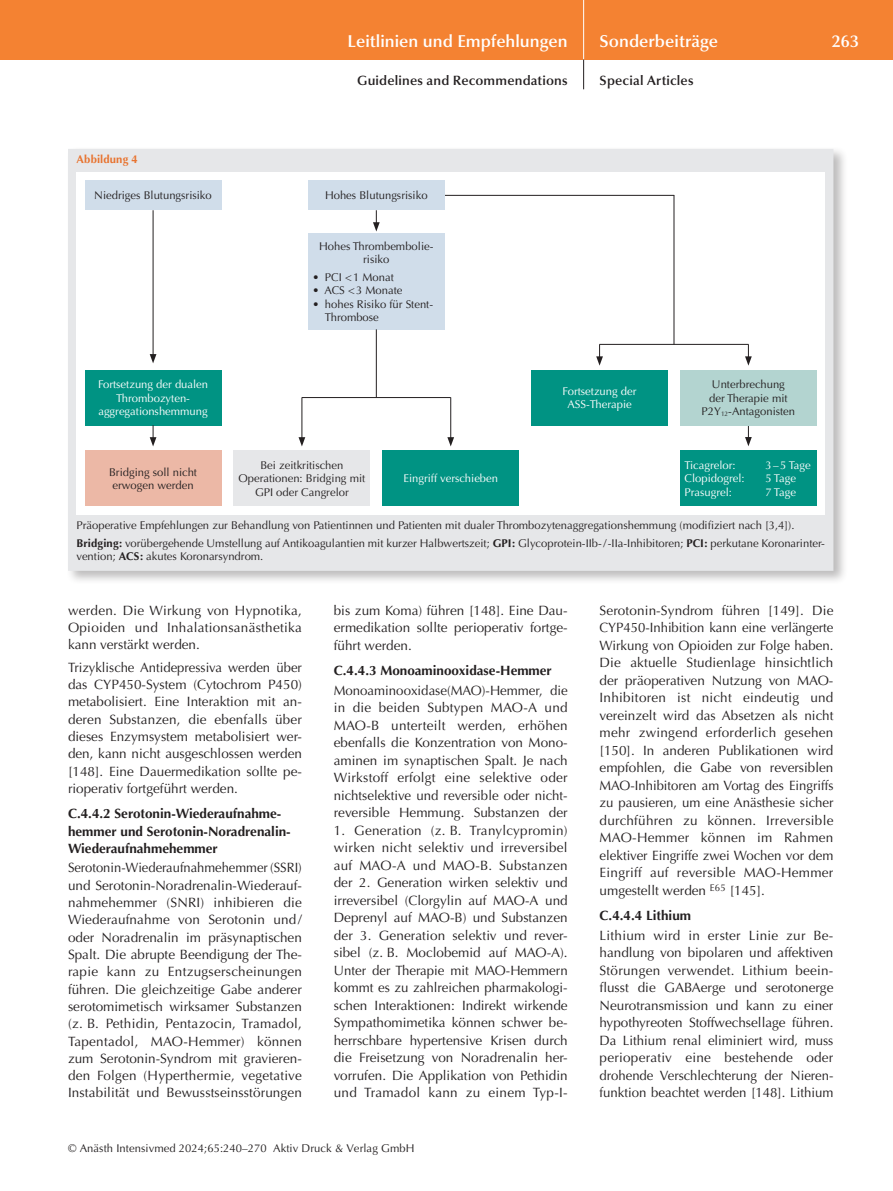
<style>
.page{position:relative;width:893px;height:1191px;background:#fff}
.page>*{position:absolute;margin:0;border:0;box-sizing:border-box;transform-origin:0 0}
.t1{font:600 17.25px "Optima";color:#fff}
.t2{font:13.5px/17.5px "Optima";color:#231f20;text-align:justify}
.t3{font:13.5px/17.2px "Optima";color:#231f20;text-align:justify;scale:.96 1}
.t4{font:700 13.5px/17.2px "Optima";color:#231f20}
.t5{font:600 13.5px "Optima";letter-spacing:.01em;color:#231f20}
.t6{font:11.25px/13.5px "Optima";color:#231f20;text-align:center}
.t7{font:11.25px/13.5px "Optima";color:#fff;text-align:center}
.t8{font:700 11.25px "Optima";letter-spacing:.015em;color:#e8732f}
.s1{font-size:6.6px}
.s2{font-weight:700}
</style>
<div class="page">
<div style="left:0;top:0;width:893px;height:60px;background:#f48232"></div>
<hr style="left:583px;top:0;width:1px;height:60px;background:#fff">
<svg style="left:583px;top:60px;width:1px;height:29px"></svg>
<div style="left:66px;top:146px;width:782px;height:439px;background:#231f20;opacity:.3"></div>
<div style="left:68px;top:149px;width:765px;height:422px;background:#e6e7e9"></div>
<div style="left:77px;top:172px;width:748px;height:342px;background:#fff"></div>
<div style="left:308px;top:233px;width:136px;height:96px;background:#d0ddea"></div>
<div style="left:85px;top:180px;width:136px;height:30px;background:#d0ddea"></div>
<div style="left:85px;top:370px;width:136px;height:55px;background:#009383"></div>
<div style="left:234px;top:451px;width:136px;height:55px;background:#e6e7e9"></div>
<div style="left:383px;top:451px;width:136px;height:55px;background:#009383"></div>
<div style="left:680px;top:451px;width:136px;height:55px;background:#009383"></div>
<div style="left:85px;top:451px;width:136px;height:55px;background:#ecb8a6"></div>
<hr style="left:442px;top:195px;width:232px;height:1px;background:#231f20">
<hr style="left:302px;top:397px;width:149px;height:1px;background:#231f20">
<hr style="left:599px;top:344px;width:150px;height:1px;background:#231f20">
<hr style="left:153px;top:210px;width:1px;height:146px;background:#231f20">
<svg style="left:150px;top:354px;width:6px;height:9px"></svg>
<svg style="left:373px;top:210px;width:7px;height:21px"></svg>
<svg style="left:596px;top:344px;width:7px;height:22px"></svg>
<svg style="left:745px;top:344px;width:7px;height:22px"></svg>
<svg style="left:745px;top:425px;width:7px;height:21px"></svg>
<hr style="left:376px;top:329px;width:1px;height:68px;background:#231f20">
<svg style="left:150px;top:425px;width:6px;height:21px"></svg>
<hr style="left:302px;top:397px;width:1px;height:42px;background:#231f20">
<svg style="left:299px;top:437px;width:6px;height:9px"></svg>
<hr style="left:450px;top:397px;width:1px;height:42px;background:#231f20">
<svg style="left:447px;top:437px;width:7px;height:9px"></svg>
<hr style="left:674px;top:195px;width:1px;height:150px;background:#231f20">
<div style="left:680px;top:370px;width:136px;height:55px;background:#b3d4d0"></div>
<div style="left:531px;top:370px;width:137px;height:55px;background:#009383"></div>
<div style="left:308px;top:180px;width:136px;height:30px;background:#d0ddea"></div>
<p class="t8" style="left:77px;top:153px;width:63px">Abbildung 4</p>
<p class="t6" style="left:94px;top:189px;width:119px">Niedriges Blutungsrisiko</p>
<p class="t7" style="left:98px;top:378px;width:112px">Fortsetzung der dualen<br>Thrombozyten&shy;aggregations hemmung</p>
<p class="t6" style="left:109px;top:465px;width:89px">Bridging soll nicht erwogen werden</p>
<p class="t1" style="left:348px;top:31px;width:222px">Leitlinien und Empfehlungen</p>
<p class="t5" style="left:357px;top:73px;width:212px">Guidelines and Recommendations</p>
<p class="t1" style="left:600px;top:31px;width:120px">Sonderbeiträge</p>
<p class="t1" style="left:832px;top:31px;width:29px">263</p>
<p class="t5" style="left:600px;top:73px;width:95px">Special Articles</p>
<p class="t6" style="left:325px;top:189px;width:104px">Hohes Blutungsrisiko</p>
<p class="t6" style="left:319px;top:239px;width:116px">Hohes Thrombembolie&shy;risiko</p>
<p class="t6" style="left:313px;top:270px;width:83px">• PCI &lt; 1 Monat</p>
<p class="t6" style="left:313px;top:284px;width:91px">• ACS &lt; 3 Monate</p>
<p class="t6" style="left:325px;top:297px;width:110px;text-align:left;text-indent:-12px">• hohes Risiko für Stent-<br>Thrombose</p>
<p class="t6" style="left:239px;top:458px;width:128px">Bei zeitkritischen<br>Operationen: Bridging mit<br>GPI oder Cangrelor</p>
<p class="t7" style="left:403px;top:472px;width:96px">Eingriff verschieben</p>
<p class="t7" style="left:563px;top:384px;width:75px">Fortsetzung der<br>ASS-Therapie</p>
<p class="t6" style="left:702px;top:378px;width:95px">Unterbrechung<br>der Therapie mit<br>P2Y<span class="s1">12</span>-Antagonisten</p>
<p class="t7" style="left:685px;top:458px;width:53px">Ticagrelor:</p>
<p class="t7" style="left:765px;top:458px;width:47px">3 – 5 Tage</p>
<p class="t7" style="left:685px;top:472px;width:62px">Clopidogrel:</p>
<p class="t7" style="left:765px;top:472px;width:32px">5 Tage</p>
<p class="t7" style="left:685px;top:485px;width:49px">Prasugrel:</p>
<p class="t7" style="left:765px;top:485px;width:32px">7 Tage</p>
<p class="t6" style="left:77px;top:516px;width:750px;line-height:17.7px;text-align:left">Präoperative Empfehlungen zur Behandlung von Patientinnen und Patienten mit dualer Thrombozytenaggregationshemmung (modifiziert nach [3,4]).<br><span class="s2">Bridging:</span> vorübergehende Umstellung auf Antikoagulantien mit kurzer Halbwertszeit; <span class="s2">GPI:</span> Glycoprotein-IIb- / -IIa-Inhibitoren; <span class="s2">PCI:</span> perkutane Koronarinter-</p>
<p class="t6" style="left:77px;top:550px;width:188px">vention; <span class="s2">ACS:</span> akutes Koronarsyndrom.</p>
<p class="t2" style="left:68px;top:602px;width:235px">werden. Die Wirkung von Hypnotika, Opioiden und Inhalationsanästhetika kann verstärkt werden.</p>
<p class="t2" style="left:68px;top:659px;width:235px;text-align:left">Trizyklische Antidepressiva werden über das CYP450-System (Cytochrom P450) metabolisiert. Eine Interaktion mit an&shy;deren Substanzen, die ebenfalls über dieses Enzymsystem metabolisiert wer&shy;den, kann nicht ausgeschlossen werden [148]. Eine Dauermedikation sollte pe-- rioperativ fortgeführt werden.</p>
<p class="t4" style="left:68px;top:805px;width:224px">C.4.4.2 Serotonin-Wiederaufnahme&shy;hemmer und Serotonin-Noradrenalin-<br>Wiederaufnahmehemmer</p>
<p class="t3" style="left:68px;top:859px;width:245px">Serotonin-Wiederaufnahmehemmer (SSRI) und Serotonin-Noradrenalin-Wiederauf&shy;nahmehemmer (SNRI) inhibieren die Wiederaufnahme von Serotonin und / oder Noradrenalin im präsynaptischen Spalt. Die abrupte Beendigung der The&shy;rapie kann zu Entzugserscheinungen führen. Die gleichzeitige Gabe anderer serotomimetisch wirksamer Substanzen (z. B. Pethidin, Pentazocin, Tramadol, Tapentadol, MAO-Hemmer) können zum Serotonin-Syndrom mit gravieren&shy;den Folgen (Hyperthermie, vegetative Instabilität und Bewusstseinsstörungen</p>
<p class="t2" style="left:334px;top:601px;width:235px;text-align:left">bis zum Koma) führen [148]. Eine Dau-- ermedikation sollte perioperativ fortge&shy;führt werden.</p>
<p class="t4" style="left:334px;top:662px;width:220px">C.4.4.3 Monoaminooxidase-Hemmer</p>
<p class="t2" style="left:334px;top:682px;width:235px">Monoaminooxidase(MAO)-Hemmer, die in die beiden Subtypen MAO-A und MAO-B unterteilt werden, erhöhen ebenfalls die Konzentration von Mono&shy;aminen im synaptischen Spalt. Je nach Wirkstoff erfolgt eine selektive oder nichtselektive und reversible oder nicht&shy;reversible Hemmung. Substanzen der</p>
<p class="t2" style="left:334px;top:821px;width:235px;text-align:left">1. Generation (z. B. Tranylcypromin) wirken nicht selektiv und irreversibel auf MAO-A und MAO-B. Substanzen der 2. Generation wirken selektiv und irreversibel (Clorgylin auf MAO-A und Deprenyl auf MAO-B) und Substanzen der 3. Generation selektiv und rever&shy;sibel (z. B. Moclobemid auf MAO-A).<br>Unter der Therapie mit MAO-Hemmern kommt es zu zahlreichen pharmakologi&shy;schen Interaktionen: Indirekt wirkende Sympathomimetika können schwer be-- herrschbare hypertensive Krisen durch die Freisetzung von Noradrenalin her&shy;vorrufen. Die Applikation von Pethidin und Tramadol kann zu einem Typ-I-</p>
<p class="t6" style="left:68px;top:1142px;width:348px">© Anästh Intensivmed 2024;65:240–270 Aktiv Druck &amp; Verlag GmbH</p>
<p class="t2" style="left:600px;top:601px;width:235px">Serotonin-Syndrom führen [149]. Die CYP450-Inhibition kann eine verlängerte Wirkung von Opioiden zur Folge haben.<br>Die aktuelle Studienlage hinsichtlich der präoperativen Nutzung von MAO-Inhibitoren ist nicht eindeutig und vereinzelt wird das Absetzen als nicht mehr zwingend erforderlich gesehen [150]. In anderen Publikationen wird empfohlen, die Gabe von reversiblen MAO-Inhibitoren am Vortag des Eingriffs zu pausieren, um eine Anästhesie sicher durchführen zu können. Irreversible MAO-Hemmer können im Rahmen elektiver Eingriffe zwei Wochen vor dem Eingriff auf reversible MAO-Hemmer umgestellt werden <sup>E65</sup> [145].</p>
<p class="t4" style="left:600px;top:907px;width:93px">C.4.4.4 Lithium</p>
<p class="t2" style="left:600px;top:926px;width:235px">Lithium wird in erster Linie zur Be&shy;handlung von bipolaren und affektiven Störungen verwendet. Lithium beein&shy;flusst die GABAerge und serotonerge Neurotransmission und kann zu einer hypothyreoten Stoffwechsellage führen.<br>Da Lithium renal eliminiert wird, muss perioperativ eine bestehende oder drohende Verschlechterung der Nieren&shy;funktion beachtet werden [148]. Lithium</p>
</div>
